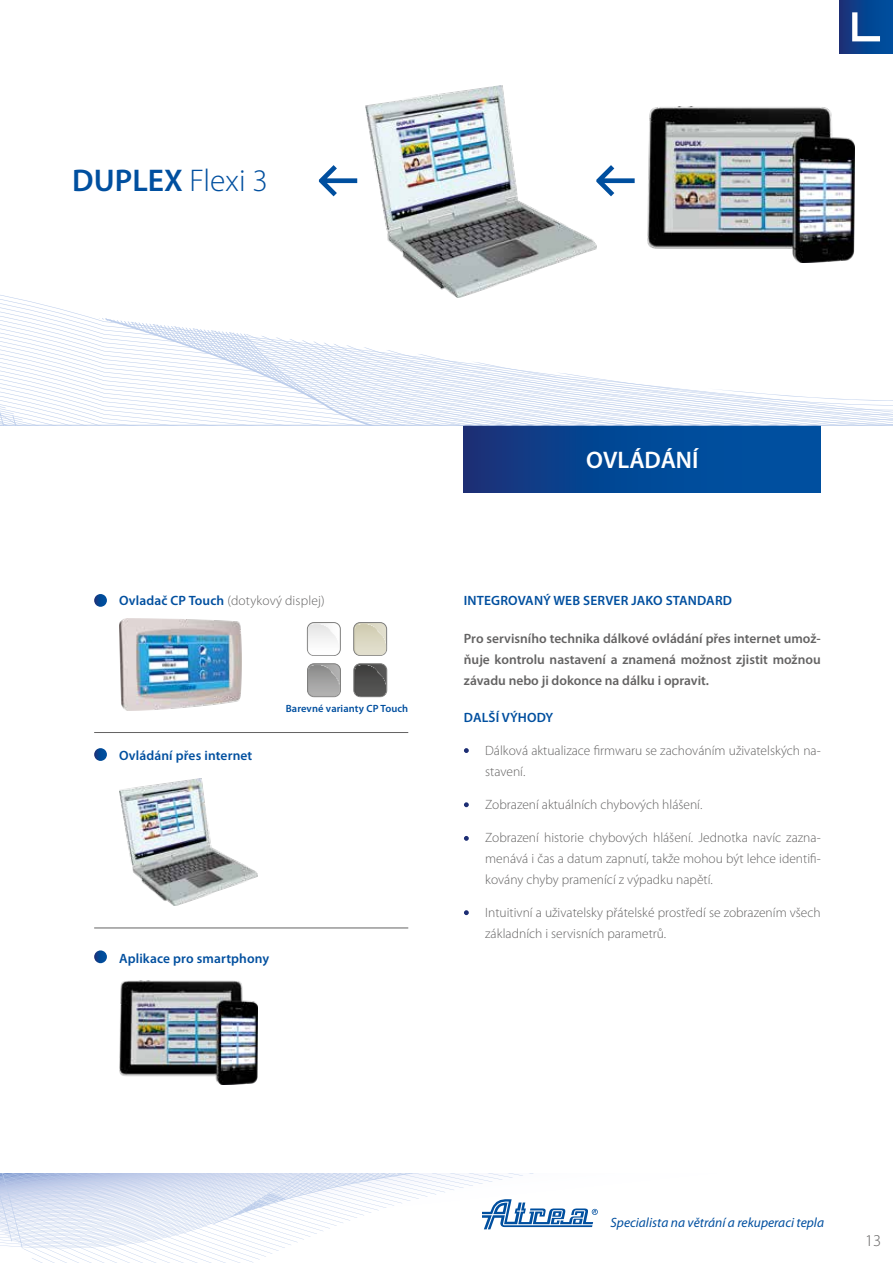
<style>
.page{position:relative;width:893px;height:1263px;background:#fff}
.page>*{position:absolute;margin:0;border:0;box-sizing:border-box;transform-origin:0 0}
.t1{font:600 31.5px "Myriad Pro";color:#004f9f}
.t2{font:600 24px "Myriad Pro";color:#fff}
.t3{font:300 16.5px "Myriad Pro";color:#646363}
.t4{font:300 13.5px/21px "Myriad Pro";color:#646363}
.t5{font:600 13.5px/21px "Myriad Pro";color:#646363;text-align:justify}
.t6{font:600 13.5px "Myriad Pro";letter-spacing:.01em;color:#004f9f}
.t7{font:italic 13.5px "Myriad Pro";color:#004f9f}
.t8{font:600 10.5px "Myriad Pro";letter-spacing:.01em;color:#004f9f}
.s1{font-weight:300}
.s2{font-weight:600;color:#004f9f}
</style>
<div class="page">
<img style="left:366px;top:85px;width:203px;height:143px">
<svg style="left:464px;top:748px;width:5px;height:5px"></svg>
<svg style="left:464px;top:802px;width:5px;height:5px"></svg>
<svg style="left:464px;top:836px;width:5px;height:5px"></svg>
<svg style="left:464px;top:910px;width:5px;height:5px"></svg>
<svg style="left:319px;top:165px;width:38px;height:31px"></svg>
<svg style="left:596px;top:165px;width:39px;height:31px"></svg>
<div style="left:464px;top:425px;width:357px;height:68px;background:linear-gradient(to right,#14367e,#0056a7)"></div>
<svg style="left:0;top:1174px;width:598px;height:89px"></svg>
<img style="left:647px;top:107px;width:207px;height:121px">
<div style="left:839px;top:0;width:54px;height:54px;background:linear-gradient(to right,#19327a,#0051a2)"></div>
<svg style="left:852px;top:12px;width:28px;height:29px"></svg>
<svg style="left:0;top:228px;width:893px;height:198px"></svg>
<svg style="left:94px;top:594px;width:13px;height:13px"></svg>
<svg style="left:94px;top:748px;width:13px;height:13px"></svg>
<svg style="left:94px;top:950px;width:13px;height:13px"></svg>
<img style="left:119px;top:619px;width:123px;height:92px">
<img style="left:120px;top:778px;width:138px;height:127px">
<img style="left:120px;top:981px;width:138px;height:104px">
<hr style="left:94px;top:732px;width:314px;height:1px;background:#646363">
<hr style="left:94px;top:928px;width:314px;height:1px;background:#646363">
<img style="left:353px;top:622px;width:35px;height:34px">
<img style="left:306px;top:622px;width:35px;height:34px">
<img style="left:353px;top:663px;width:35px;height:35px">
<img style="left:307px;top:663px;width:34px;height:35px">
<h1 class="t1" style="left:72px;top:163px;width:197px">DUPLEX <span class="s1">Flexi 3</span></h1>
<p class="t4" style="left:119px;top:591px;width:207px"><span class="s2">Ovladač CP Touch</span> (dotykový displej)</p>
<p class="t6" style="left:119px;top:748px;width:135px">Ovládání přes internet</p>
<p class="t8" style="left:286px;top:703px;width:124px">Barevné varianty CP Touch</p>
<p class="t6" style="left:119px;top:950px;width:152px">Aplikace pro smartphony</p>
<h2 class="t2" style="left:586px;top:447px;width:114px">OVLÁDÁNÍ</h2>
<p class="t6" style="left:464px;top:593px;width:270px">INTEGROVANÝ WEB SERVER JAKO STANDARD</p>
<p class="t5" style="left:464px;top:628px;width:358px">Pro servisního technika dálkové ovládání přes internet umož&shy;ňuje kontrolu nastavení a znamená možnost zjistit možnou závadu nebo ji dokonce na dálku i opravit.</p>
<p class="t6" style="left:464px;top:710px;width:91px">DALŠÍ VÝHODY</p>
<p class="t4" style="left:485px;top:740px;width:337px">Dálková aktualizace firmwaru se zachováním uživatelských na&shy;stavení.</p>
<p class="t4" style="left:485px;top:794px;width:219px">Zobrazení aktuálních chybových hlášení.</p>
<p class="t4" style="left:485px;top:827px;width:337px;text-align:justify">Zobrazení historie chybových hlášení. Jednotka navíc zazna&shy;menává i čas a datum zapnutí, takže mohou být lehce identifi&shy;kovány chyby pramenící z výpadku napětí.</p>
<p class="t4" style="left:485px;top:902px;width:337px">Intuitivní a uživatelsky přátelské prostředí se zobrazením všech základních i servisních parametrů.</p>
<p class="t7" style="left:611px;top:1215px;width:215px">Specialista na větrání a rekuperaci tepla</p>
<p class="t3" style="left:865px;top:1231px;width:18px">13</p>
</div>
